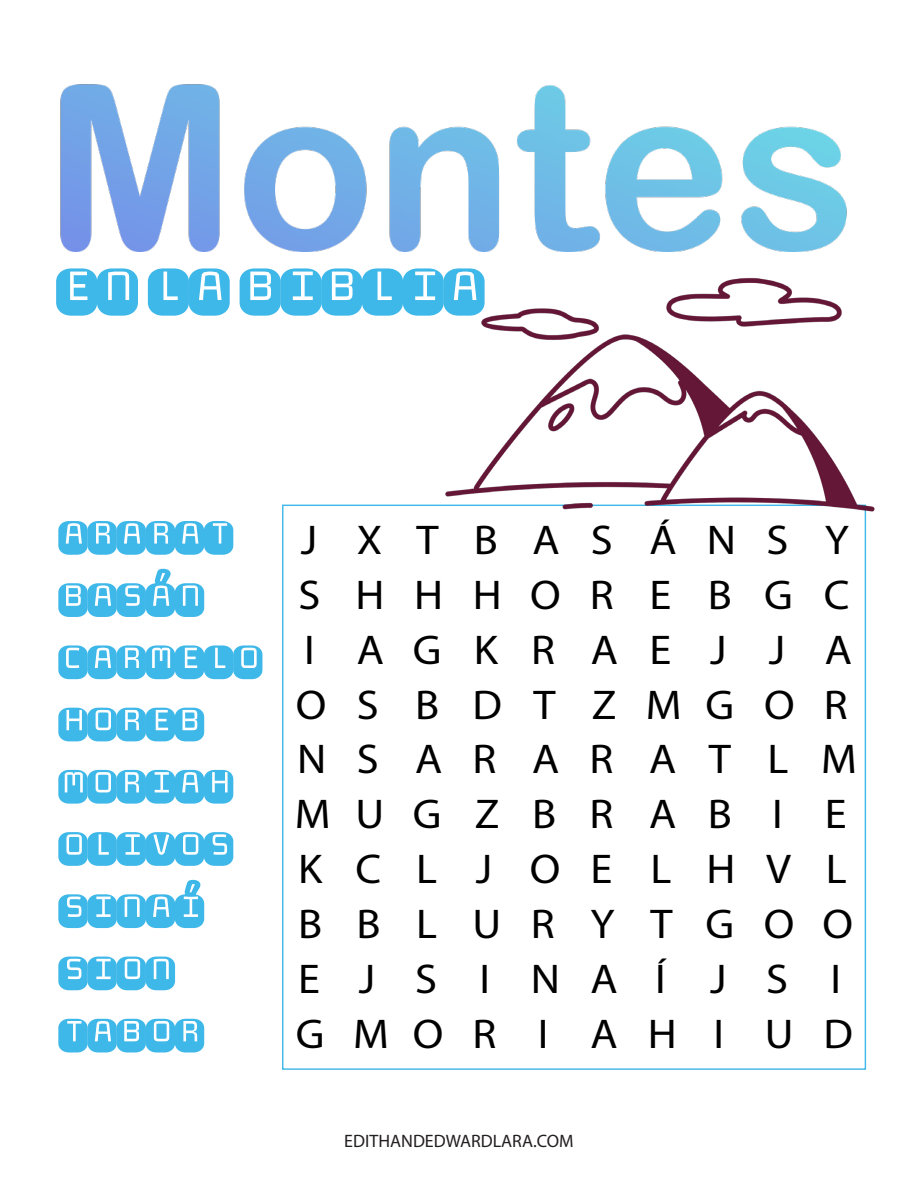
<style>
.page{position:relative;width:918px;height:1188px;background:#fff}
.page>*{position:absolute;margin:0;border:0;box-sizing:border-box;transform-origin:0 0}
.t1{font:70.5px "Monofett";color:#3eb7e9}
.t2{font:50.4px "Monofett";color:#3eb7e9}
.t3{font:41.7px/54.9px "Myriad Pro";letter-spacing:.745em;color:#000;scale:1.07 1}
.t4{font:18px "Myriad Pro";color:#231f20}
</style>
<div class="page">
<img style="left:60px;top:84px;width:807px;height:986px">
<img style="left:384px;top:107px;width:491px;height:411px">
<p class="t1" style="left:56px;top:247px;width:430px">EN LA BIBLIA</p>
<p class="t2" style="left:58px;top:505px;width:176px">ARARAT</p>
<p class="t2" style="left:58px;top:568px;width:147px">BASÁN</p>
<p class="t2" style="left:58px;top:630px;width:205px">CARMELO</p>
<p class="t2" style="left:58px;top:692px;width:147px">HOREB</p>
<p class="t2" style="left:58px;top:754px;width:176px">MORIAH</p>
<p class="t2" style="left:58px;top:816px;width:176px">OLIVOS</p>
<p class="t2" style="left:58px;top:879px;width:147px">SINAÍ</p>
<p class="t2" style="left:58px;top:941px;width:118px">SION</p>
<p class="t2" style="left:58px;top:1003px;width:147px">TABOR</p>
<p class="t3" style="left:295px;top:512px;width:527px">J XTBASÁNSY<br>SHHHORE BGC<br>I AGKRAEJ JA<br>OS BDT ZMGOR<br>NSARARATLM<br>MUGZBRAB I E<br>KCLJOELHVL<br>BBLURYTGOO<br>EJSINAÍJSI<br>GMOR I AH I UD</p>
<p class="t4" style="left:344px;top:1130px;width:231px">EDITHANDEDWARDLARA.COM</p>
</div>
